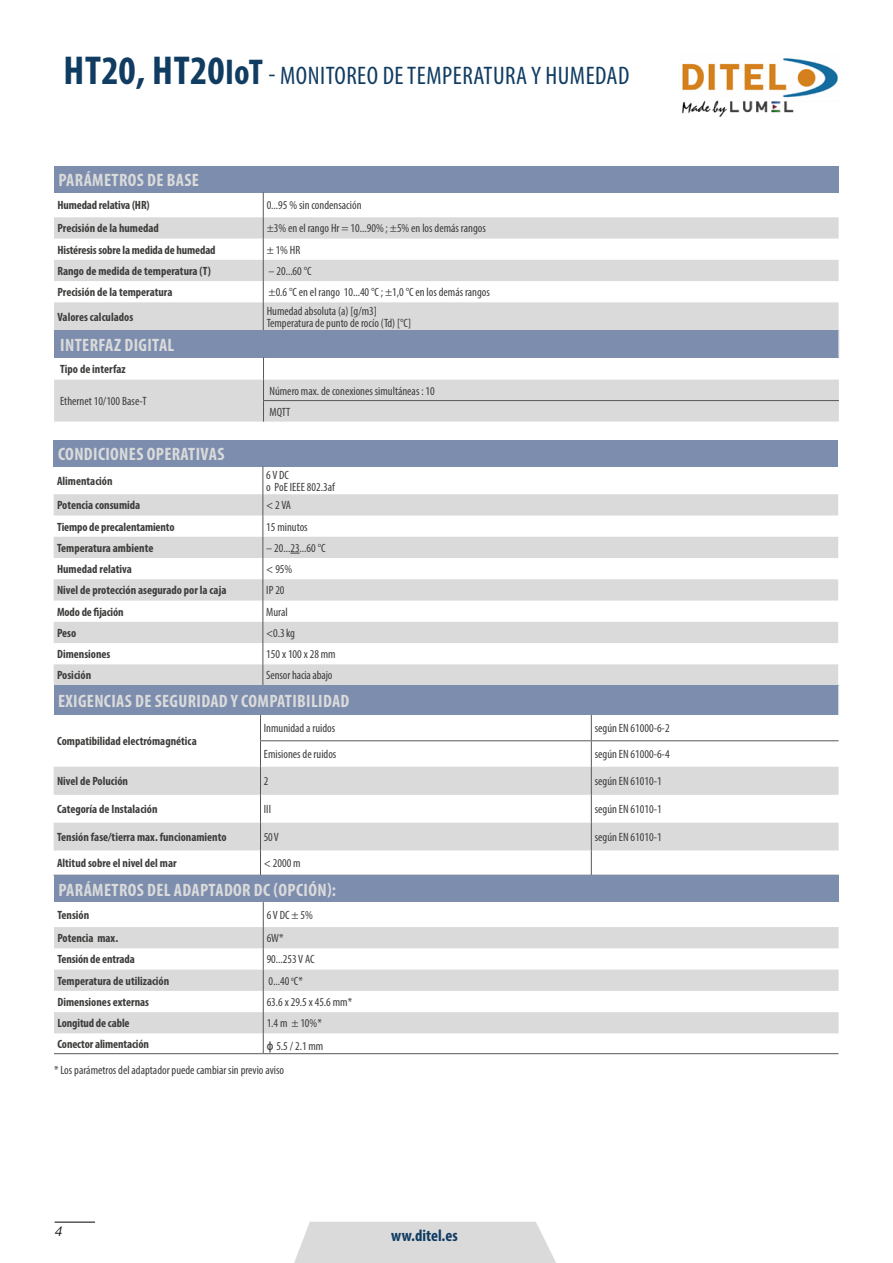
<style>
.page{position:relative;width:893px;height:1263px;background:#fff}
.page>*{position:absolute;margin:0;border:0;box-sizing:border-box;transform-origin:0 0}
.t1{font:condensed 25.5px "Myriad Pro";letter-spacing:.02em;color:#103c62}
.t2{font:700 condensed 18px "Myriad Pro";letter-spacing:.02em;color:#dadada}
.t3{font:700 condensed 16.5px "Myriad Pro";color:#103c62}
.t4{font:italic 300 13.5px "PL Switzerland";color:#000}
.t5{font:condensed 12px/12px "Myriad Pro";color:#3c3c3b}
.t6{font:700 condensed 12px "Myriad Pro";color:#3c3c3b}
.s1{font-weight:700;font-size:40.5px}
.s2{font-weight:700;font-size:36px}
</style>
<div class="page">
<svg style="left:294px;top:1222px;width:262px;height:41px;background:#dcdcdc"></svg>
<hr style="left:55px;top:1222px;width:40px;height:1px;background:#000">
<div style="left:54px;top:440px;width:784px;height:26px;background:#7c8dad"></div>
<svg style="left:54px;top:494px;width:784px;height:191px;fill:#dadada"></svg>
<svg style="left:262px;top:466px;width:1px;height:219px"></svg>
<div style="left:54px;top:685px;width:785px;height:30px;background:#7c8dad"></div>
<svg style="left:54px;top:767px;width:785px;height:83px;fill:#dadada"></svg>
<hr style="left:838px;top:685px;width:1px;height:30px;background:#e1e1e1">
<svg style="left:260px;top:715px;width:1px;height:160px"></svg>
<svg style="left:591px;top:715px;width:1px;height:160px"></svg>
<hr style="left:260px;top:740px;width:331px;height:1px;background:#575756">
<hr style="left:591px;top:740px;width:248px;height:1px;background:#575756">
<div style="left:54px;top:875px;width:785px;height:27px;background:#7c8dad"></div>
<svg style="left:54px;top:927px;width:785px;height:106px;fill:#dadada"></svg>
<hr style="left:54px;top:1053px;width:209px;height:1px;background:#575756">
<hr style="left:263px;top:1053px;width:576px;height:1px;background:#575756">
<div style="left:54px;top:166px;width:785px;height:26px;background:#7c8dad"></div>
<svg style="left:54px;top:192px;width:785px;height:230px"></svg>
<img style="left:682px;top:58px;width:156px;height:59px">
<svg style="left:263px;top:902px;width:10px;height:151px"></svg>
<h1 class="t1" style="left:63px;top:61px;width:568px"><span class="s1">HT20, HT20</span><span class="s2">IoT</span> - MONITOREO DE TEMPERATURA Y HUMEDAD</h1>
<h2 class="t2" style="left:58px;top:169px;width:142px">PARÁMETROS DE BASE</h2>
<p class="t6" style="left:57px;top:198px;width:94px">Humedad relativa (HR)</p>
<p class="t5" style="left:267px;top:199px;width:96px">0...95 % sin condensación</p>
<p class="t6" style="left:57px;top:221px;width:103px">Precisión de la humedad</p>
<p class="t5" style="left:267px;top:222px;width:221px">±3% en el rango Hr = 10...90% ; ±5% en los demás rangos</p>
<p class="t6" style="left:57px;top:242px;width:160px">Histéresis sobre la medida de humedad</p>
<p class="t5" style="left:267px;top:244px;width:35px">± 1% HR</p>
<p class="t6" style="left:57px;top:263px;width:155px">Rango de medida de temperatura (T)</p>
<p class="t5" style="left:269px;top:265px;width:45px">– 20...60 °C</p>
<p class="t6" style="left:57px;top:285px;width:117px">Precisión de la temperatura</p>
<p class="t5" style="left:269px;top:286px;width:223px">±0.6 °C en el rango 10...40 °C ; ±1,0 °C en los demás rangos</p>
<p class="t6" style="left:57px;top:309px;width:77px">Valores calculados</p>
<p class="t5" style="left:267px;top:305px;width:146px">Humedad absoluta (a) [g/m3]<br>Temperatura de punto de rocío (Td) [°C]</p>
<h2 class="t2" style="left:60px;top:333px;width:116px">INTERFAZ DIGITAL</h2>
<p class="t6" style="left:60px;top:361px;width:67px">Tipo de interfaz</p>
<p class="t5" style="left:60px;top:395px;width:88px">Ethernet 10/100 Base-T</p>
<p class="t5" style="left:269px;top:380px;width:167px;line-height:21px">Número max. de conexiones simultáneas : 10<br>MQTT</p>
<h2 class="t2" style="left:58px;top:443px;width:168px">CONDICIONES OPERATIVAS</h2>
<p class="t6" style="left:57px;top:473px;width:57px">Alimentación</p>
<p class="t5" style="left:266px;top:469px;width:70px">6 V DC<br>o PoE IEEE 802.3af</p>
<p class="t6" style="left:57px;top:498px;width:85px">Potencia consumida</p>
<p class="t5" style="left:266px;top:499px;width:26px">&lt; 2 VA</p>
<p class="t6" style="left:57px;top:519px;width:119px">Tiempo de precalentamiento</p>
<p class="t5" style="left:266px;top:520px;width:43px">15 minutos</p>
<p class="t6" style="left:57px;top:540px;width:98px">Temperatura ambiente</p>
<p class="t5" style="left:266px;top:542px;width:61px">– 20...23...60 °C</p>
<p class="t6" style="left:57px;top:562px;width:76px">Humedad relativa</p>
<p class="t5" style="left:266px;top:563px;width:28px">&lt; 95%</p>
<p class="t6" style="left:57px;top:583px;width:171px">Nivel de protección asegurado por la caja</p>
<p class="t5" style="left:266px;top:584px;width:20px">IP 20</p>
<p class="t6" style="left:57px;top:604px;width:68px">Modo de fijación</p>
<p class="t5" style="left:266px;top:606px;width:23px">Mural</p>
<p class="t6" style="left:57px;top:625px;width:21px">Peso</p>
<p class="t5" style="left:266px;top:627px;width:30px">&lt;0.3 kg</p>
<p class="t6" style="left:57px;top:647px;width:55px">Dimensiones</p>
<p class="t5" style="left:266px;top:648px;width:71px">150 x 100 x 28 mm</p>
<p class="t6" style="left:57px;top:668px;width:36px">Posición</p>
<p class="t5" style="left:266px;top:669px;width:68px">Sensor hacia abajo</p>
<h2 class="t2" style="left:58px;top:690px;width:293px">EXIGENCIAS DE SEGURIDAD Y COMPATIBILIDAD</h2>
<p class="t6" style="left:57px;top:734px;width:141px">Compatibilidad electrómagnética</p>
<p class="t5" style="left:264px;top:722px;width:73px">Inmunidad a ruidos</p>
<p class="t5" style="left:595px;top:722px;width:76px">según EN 61000-6-2</p>
<p class="t5" style="left:264px;top:748px;width:74px">Emisiones de ruidos</p>
<p class="t5" style="left:595px;top:748px;width:76px">según EN 61000-6-4</p>
<p class="t6" style="left:57px;top:774px;width:73px">Nivel de Polución</p>
<p class="t5" style="left:264px;top:775px;width:6px">2</p>
<p class="t5" style="left:595px;top:775px;width:68px">según EN 61010-1</p>
<p class="t6" style="left:57px;top:802px;width:102px">Categoría de Instalación</p>
<p class="t5" style="left:264px;top:803px;width:9px">III</p>
<p class="t5" style="left:595px;top:803px;width:68px">según EN 61010-1</p>
<p class="t6" style="left:57px;top:829px;width:171px">Tensión fase/tierra max. funcionamiento</p>
<p class="t5" style="left:264px;top:831px;width:17px">50 V</p>
<p class="t5" style="left:595px;top:831px;width:68px">según EN 61010-1</p>
<p class="t6" style="left:57px;top:856px;width:121px">Altitud sobre el nivel del mar</p>
<p class="t5" style="left:264px;top:857px;width:38px">&lt; 2000 m</p>
<h2 class="t2" style="left:58px;top:878px;width:279px">PARÁMETROS DEL ADAPTADOR DC (OPCIÓN):</h2>
<p class="t6" style="left:57px;top:907px;width:33px">Tensión</p>
<p class="t5" style="left:267px;top:909px;width:48px">6 V DC ± 5%</p>
<p class="t6" style="left:57px;top:931px;width:62px">Potencia max.</p>
<p class="t5" style="left:267px;top:932px;width:18px">6W*</p>
<p class="t6" style="left:57px;top:952px;width:79px">Tensión de entrada</p>
<p class="t5" style="left:267px;top:953px;width:49px">90...253 V AC</p>
<p class="t6" style="left:57px;top:973px;width:113px">Temperatura de utilización</p>
<p class="t5" style="left:269px;top:975px;width:36px">0...40 <sup>o</sup>C*</p>
<p class="t6" style="left:57px;top:994px;width:93px">Dimensiones externas</p>
<p class="t5" style="left:267px;top:996px;width:87px">63.6 x 29.5 x 45.6 mm*</p>
<p class="t6" style="left:57px;top:1016px;width:74px">Longitud de cable</p>
<p class="t5" style="left:267px;top:1017px;width:57px">1.4 m ± 10%*</p>
<p class="t6" style="left:57px;top:1036px;width:93px">Conector alimentación</p>
<p class="t5" style="left:54px;top:1033px;width:271px;line-height:24.6px;text-indent:222px">5.5 / 2.1 mm * Los parámetros del adaptador puede cambiar sin previo aviso</p>
<p class="t4" style="left:54px;top:1223px;width:9px">4</p>
<h3 class="t3" style="left:391px;top:1225px;width:68px">ww.ditel.es</h3>
</div>
